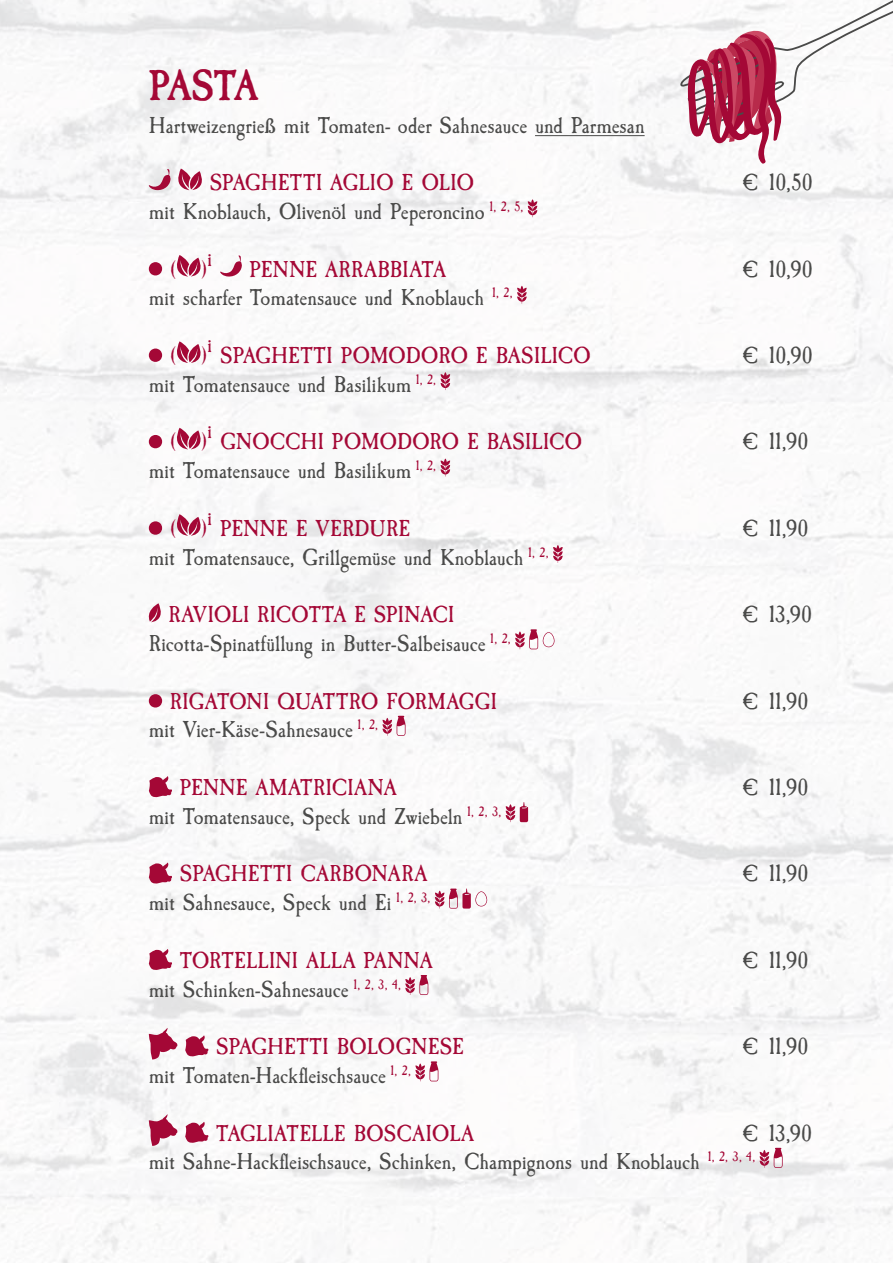
<style>
.page{position:relative;width:893px;height:1263px;background:#fff}
.page>*{position:absolute;margin:0;border:0;box-sizing:border-box;transform-origin:0 0}
.t1{font:700 45px "Caslon Antique";letter-spacing:-.02em;color:#a40836}
.t2{font:24px/28.8px "Caslon Antique";letter-spacing:-.005em;color:#4a4a49}
.t3{font:24px "Caslon Antique";color:#a40836}
</style>
<div class="page">
<hr style="left:535px;top:135px;width:110px;height:1px;background:#4a4a49">
<svg style="left:149px;top:169px;width:55px;height:21px"></svg>
<svg style="left:528px;top:199px;width:9px;height:18px"></svg>
<svg style="left:149px;top:262px;width:13px;height:13px"></svg>
<svg style="left:175px;top:255px;width:27px;height:22px"></svg>
<svg style="left:220px;top:255px;width:22px;height:22px"></svg>
<svg style="left:517px;top:286px;width:10px;height:18px"></svg>
<svg style="left:149px;top:348px;width:13px;height:14px"></svg>
<svg style="left:175px;top:341px;width:27px;height:22px"></svg>
<svg style="left:441px;top:372px;width:9px;height:18px"></svg>
<svg style="left:149px;top:435px;width:13px;height:13px"></svg>
<svg style="left:175px;top:428px;width:27px;height:21px"></svg>
<svg style="left:441px;top:458px;width:9px;height:18px"></svg>
<svg style="left:149px;top:521px;width:13px;height:14px"></svg>
<svg style="left:175px;top:514px;width:27px;height:22px"></svg>
<svg style="left:553px;top:545px;width:10px;height:18px"></svg>
<svg style="left:146px;top:603px;width:16px;height:19px"></svg>
<svg style="left:515px;top:629px;width:40px;height:20px"></svg>
<svg style="left:149px;top:694px;width:13px;height:13px"></svg>
<svg style="left:383px;top:716px;width:23px;height:20px"></svg>
<svg style="left:149px;top:776px;width:23px;height:21px"></svg>
<svg style="left:506px;top:802px;width:22px;height:20px"></svg>
<svg style="left:149px;top:862px;width:23px;height:22px"></svg>
<svg style="left:435px;top:888px;width:52px;height:21px"></svg>
<svg style="left:149px;top:949px;width:23px;height:21px"></svg>
<svg style="left:405px;top:975px;width:23px;height:20px"></svg>
<svg style="left:149px;top:1028px;width:29px;height:31px"></svg>
<svg style="left:185px;top:1035px;width:24px;height:21px"></svg>
<svg style="left:415px;top:1061px;width:23px;height:20px"></svg>
<svg style="left:149px;top:1114px;width:29px;height:32px"></svg>
<svg style="left:185px;top:1122px;width:24px;height:21px"></svg>
<svg style="left:760px;top:1148px;width:23px;height:20px"></svg>
<svg style="left:680px;top:0;width:213px;height:164px"></svg>
<h1 class="t1" style="left:149px;top:60px;width:110px">PASTA</h1>
<p class="t2" style="left:149px;top:111px;width:497px">Hartweizengrieß mit Tomaten- oder Sahnesauce und Parmesan</p>
<p class="t3" style="left:210px;top:169px;width:266px">SPAGHETTI AGLIO E OLIO</p>
<p class="t2" style="left:742px;top:169px;width:72px">C= 10,50</p>
<p class="t2" style="left:149px;top:198px;width:376px">mit Knoblauch, Olivenöl und Peperoncino <sup>1,</sup> <sup>2,</sup> <sup>5,</sup></p>
<p class="t3" style="left:170px;top:255px;width:39px">( )</p>
<p class="t3" style="left:207px;top:244px;width:7px">i</p>
<p class="t3" style="left:250px;top:255px;width:198px">PENNE ARRABBIATA</p>
<p class="t2" style="left:742px;top:255px;width:72px">C= 10,90</p>
<p class="t2" style="left:149px;top:284px;width:365px">mit scharfer Tomatensauce und Knoblauch <sup>1,</sup> <sup>2,</sup></p>
<p class="t3" style="left:207px;top:331px;width:7px">i</p>
<p class="t3" style="left:170px;top:342px;width:39px">( )</p>
<p class="t3" style="left:220px;top:342px;width:372px">SPAGHETTI POMODORO E BASILICO</p>
<p class="t2" style="left:742px;top:342px;width:72px">C= 10,90</p>
<p class="t2" style="left:149px;top:370px;width:289px">mit Tomatensauce und Basilikum <sup>1,</sup> <sup>2,</sup></p>
<p class="t3" style="left:207px;top:417px;width:7px">i</p>
<p class="t3" style="left:170px;top:428px;width:39px">( )</p>
<p class="t3" style="left:220px;top:428px;width:363px">GNOCCHI POMODORO E BASILICO</p>
<p class="t2" style="left:742px;top:428px;width:68px">C= 11,90</p>
<p class="t2" style="left:149px;top:457px;width:289px">mit Tomatensauce und Basilikum <sup>1,</sup> <sup>2,</sup></p>
<p class="t3" style="left:207px;top:503px;width:7px">i</p>
<p class="t3" style="left:170px;top:514px;width:39px">( )</p>
<p class="t3" style="left:220px;top:514px;width:192px">PENNE E VERDURE</p>
<p class="t2" style="left:742px;top:514px;width:68px">C= 11,90</p>
<p class="t2" style="left:149px;top:543px;width:401px">mit Tomatensauce, Grillgemüse und Knoblauch <sup>1,</sup> <sup>2,</sup></p>
<p class="t3" style="left:169px;top:601px;width:288px">RAVIOLI RICOTTA E SPINACI</p>
<p class="t2" style="left:742px;top:601px;width:72px">C= 13,90</p>
<p class="t2" style="left:149px;top:630px;width:363px">Ricotta-Spinatfüllung in Butter-Salbeisauce <sup>1,</sup> <sup>2,</sup></p>
<p class="t3" style="left:170px;top:687px;width:329px">RIGATONI QUATTRO FORMAGGI</p>
<p class="t2" style="left:742px;top:687px;width:68px">C= 11,90</p>
<p class="t2" style="left:149px;top:716px;width:231px">mit Vier-Käse-Sahnesauce <sup>1,</sup> <sup>2,</sup></p>
<p class="t3" style="left:180px;top:774px;width:218px">PENNE AMATRICIANA</p>
<p class="t2" style="left:742px;top:774px;width:68px">C= 11,90</p>
<p class="t2" style="left:149px;top:802px;width:354px">mit Tomatensauce, Speck und Zwiebeln <sup>1,</sup> <sup>2,</sup> <sup>3,</sup></p>
<p class="t3" style="left:180px;top:860px;width:249px">SPAGHETTI CARBONARA</p>
<p class="t2" style="left:742px;top:860px;width:68px">C= 11,90</p>
<p class="t2" style="left:149px;top:889px;width:283px">mit Sahnesauce, Speck und Ei <sup>1,</sup> <sup>2,</sup> <sup>3,</sup></p>
<p class="t3" style="left:180px;top:946px;width:254px">TORTELLINI ALLA PANNA</p>
<p class="t2" style="left:742px;top:946px;width:68px">C= 11,90</p>
<p class="t2" style="left:149px;top:975px;width:253px">mit Schinken-Sahnesauce <sup>1,</sup> <sup>2,</sup> <sup>3,</sup> <sup>4,</sup></p>
<p class="t3" style="left:216px;top:1033px;width:249px">SPAGHETTI BOLOGNESE</p>
<p class="t2" style="left:742px;top:1033px;width:68px">C= 11,90</p>
<p class="t2" style="left:149px;top:1062px;width:264px">mit Tomaten-Hackfleischsauce <sup>1,</sup> <sup>2,</sup></p>
<p class="t2" style="left:149px;top:1119px;width:665px;text-indent:593px">C= 13,90 mit Sahne-Hackfleischsauce, Schinken, Champignons und Knoblauch <sup>1,</sup> <sup>2,</sup> <sup>3,</sup> <sup>4,</sup></p>
<p class="t3" style="left:216px;top:1119px;width:259px">TAGLIATELLE BOSCAIOLA</p>
</div>
